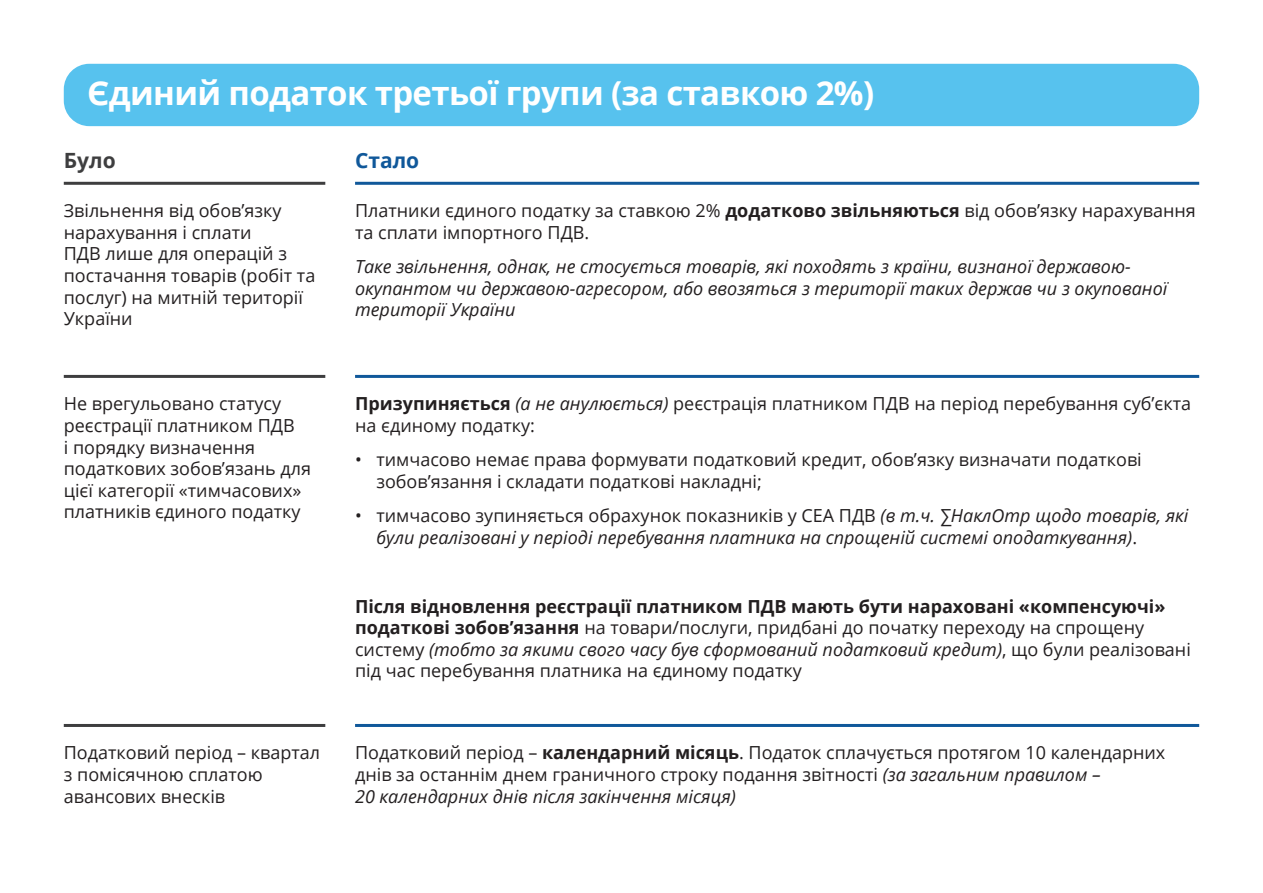
<style>
.page{position:relative;width:1263px;height:893px;background:#fff}
.page>*{position:absolute;margin:0;border:0;box-sizing:border-box;transform-origin:0 0}
.Head_1{font:700 33px "Open Sans";letter-spacing:-.02em;color:#fff}
.Second_title{font:700 21px "Open Sans";color:#10589a}
.Second_title-2{font:700 21px "Open Sans";color:#3e3e3f}
.t1{font:18px/21.6px "Open Sans";color:#231f20}
.t2{font:italic 18px/21.6px "Open Sans";color:#231f20}
.s1{font-weight:700}
.s2{font-style:italic}
.s3{font-style:normal}
</style>
<div class="page">
<div style="left:64px;top:64px;width:1135px;height:62px;background:#57c2ee;border-radius:26px"></div>
<hr style="left:64px;top:182px;width:261px;height:3px;background:#3e3e3f">
<hr style="left:64px;top:375px;width:261px;height:3px;background:#3e3e3f">
<hr style="left:355px;top:182px;width:844px;height:3px;background:#10589a">
<hr style="left:355px;top:375px;width:844px;height:3px;background:#10589a">
<hr style="left:64px;top:724px;width:261px;height:3px;background:#3e3e3f">
<hr style="left:355px;top:724px;width:844px;height:3px;background:#10589a">
<p class="Head_1" style="left:87px;top:69px;width:788px">Єдиний податок третьої групи (за ставкою 2%)</p>
<p class="Second_title-2" style="left:64px;top:146px;width:53px">Було</p>
<p class="Second_title" style="left:355px;top:146px;width:66px">Стало</p>
<p class="t1" style="left:64px;top:199px;width:253px">Звільнення від обов’язку нарахування і сплати<br>ПДВ лише для операцій з постачання товарів (робіт та послуг) на митній території<br>України</p>
<p class="t1" style="left:64px;top:392px;width:249px">Не врегульовано статусу реєстрації платником ПДВ<br>і порядку визначення податкових зобов’язань для цієї категорії «тимчасових» платників єдиного податку</p>
<p class="t1" style="left:355px;top:199px;width:842px">Платники єдиного податку за ставкою 2% <span class="s1">додатково звільняються</span> від обов’язку нарахування та сплати імпортного ПДВ.</p>
<p class="t2" style="left:355px;top:255px;width:814px">Таке звільнення, однак, не стосується товарів, які походять з країни, визнаної державою&shy;окупантом чи державою-агресором, або ввозяться з території таких держав чи з окупованої території України</p>
<p class="t1" style="left:355px;top:392px;width:838px"><span class="s1">Призупиняється</span> <span class="s2">(а не анулюється)</span> реєстрація платником ПДВ на період перебування суб’єкта на єдиному податку:</p>
<p class="t1" style="left:376px;top:448px;width:767px;text-indent:-21px">• тимчасово немає права формувати податковий кредит, обов’язку визначати податкові зобов’язання і складати податкові накладні;</p>
<p class="t2" style="left:376px;top:504px;width:813px;text-indent:-21px"><span class="s3">• тимчасово зупиняється обрахунок показників у СЕА ПДВ</span> (в т.ч. ∑НаклОтр щодо товарів, які були реалізовані у періоді перебування платника на спрощеній системі оподаткування)<span class="s3">.</span></p>
<p class="t1" style="left:355px;top:595px;width:837px"><span class="s1">Після відновлення реєстрації платником ПДВ мають бути нараховані «компенсуючі» податкові зобов’язання</span> на товари/послуги, придбані до початку переходу на спрощену систему <span class="s2">(тобто за якими свого часу був сформований податковий кредит)</span>, що були реалізовані під час перебування платника на єдиному податку</p>
<p class="t1" style="left:64px;top:741px;width:258px">Податковий період – квартал з помісячною сплатою авансових внесків</p>
<p class="t1" style="left:355px;top:741px;width:812px">Податковий період – <span class="s1">календарний місяць</span>. Податок сплачується протягом 10 календарних днів за останнім днем граничного строку подання звітності <span class="s2">(за загальним правилом –<br>20 календарних днів після закінчення місяця)</span></p>
</div>
